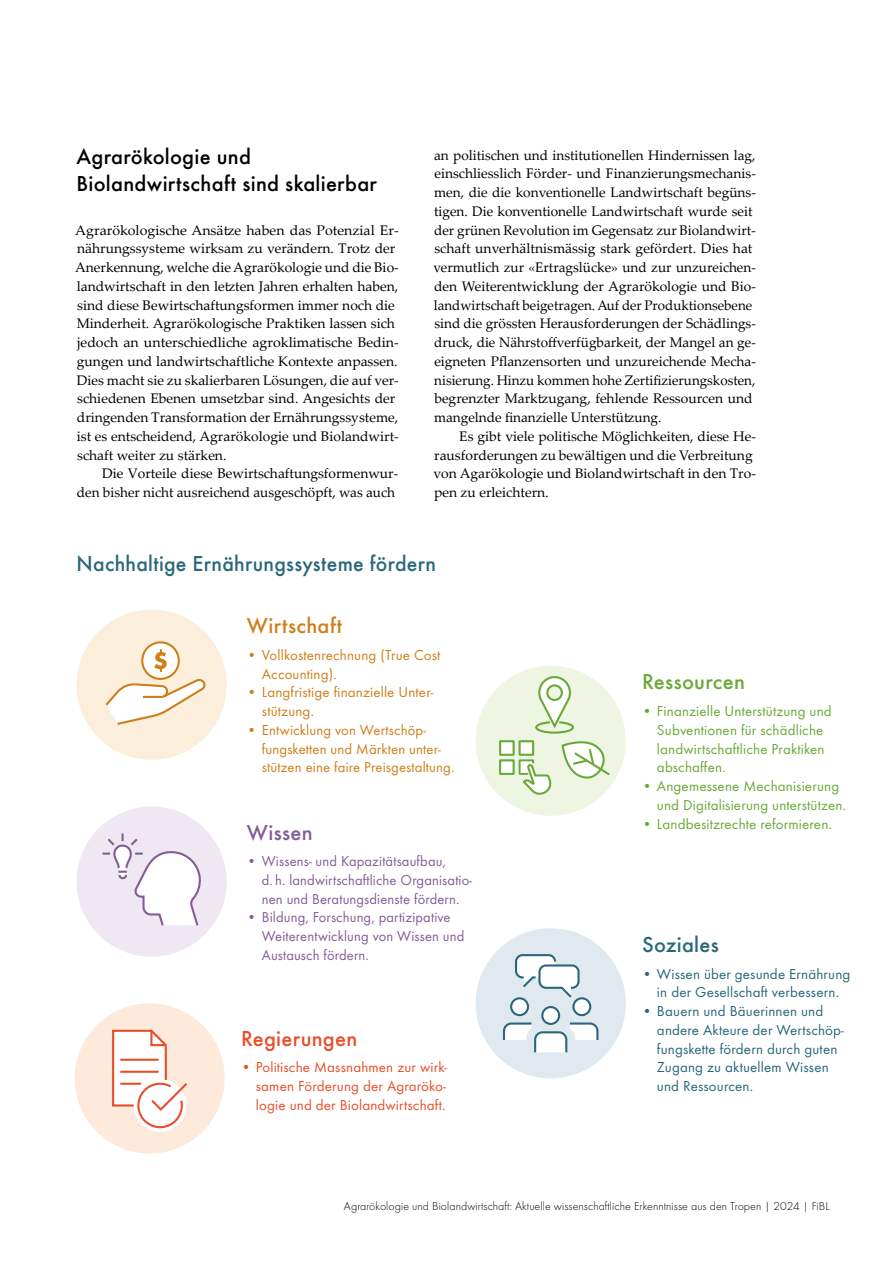
<style>
.page{position:relative;width:893px;height:1263px;background:#fff}
.page>*{position:absolute;margin:0;border:0;box-sizing:border-box;transform-origin:0 0}
.t1{font:500 22.5px/27px "Function Pro";letter-spacing:.015em;color:#000}
.t2{font:500 22.5px "Function Pro";letter-spacing:.015em;color:#29677b}
.t3{font:500 22.5px "Function Pro";letter-spacing:.01em;color:#e84e2a}
.t4{font:500 22.5px "Function Pro";letter-spacing:.01em;color:#69a938}
.t5{font:500 22.5px "Function Pro";letter-spacing:.02em;color:#ce7f1a}
.t6{font:500 22.5px "Function Pro";letter-spacing:.015em;color:#845c97}
.t7{font:15px/18.8px "Function Pro";letter-spacing:.01em;color:#69a938}
.t8{font:15px/18.8px "Function Pro";letter-spacing:.01em;color:#845c97}
.t9{font:15px/18.8px "Function Pro";letter-spacing:.01em;color:#29677b;text-align:center}
.t10{font:15px/18.8px "Function Pro";letter-spacing:.01em;color:#ce7f1a}
.t11{font:15px/18.8px "Function Pro";letter-spacing:.01em;color:#e84e2a;text-align:justify}
.t12{font:13.8px/18.8px "Palatino Linotype";color:#000}
.t13{font:300 12px "Function Pro";letter-spacing:.005em;color:#000}
</style>
<div class="page">
<div style="left:77px;top:806px;width:150px;height:151px;background:#efe7f1;border-radius:50%"></div>
<svg style="left:102px;top:833px;width:99px;height:93px"></svg>
<div style="left:476px;top:666px;width:150px;height:150px;background:#eff5e3;border-radius:50%"></div>
<svg style="left:498px;top:675px;width:114px;height:122px"></svg>
<div style="left:476px;top:928px;width:150px;height:150px;background:#dfe9ef;border-radius:50%"></div>
<svg style="left:503px;top:954px;width:96px;height:99px"></svg>
<div style="left:75px;top:1003px;width:150px;height:150px;background:#feeadb;border-radius:50%"></div>
<svg style="left:112px;top:1029px;width:76px;height:103px"></svg>
<div style="left:77px;top:610px;width:150px;height:150px;background:#fbefdc;border-radius:50%"></div>
<svg style="left:105px;top:678px;width:101px;height:47px"></svg>
<svg style="left:142px;top:642px;width:37px;height:37px"></svg>
<div style="left:141px;top:641px;width:39px;height:39px;border:2px solid #ce7f1a;border-radius:50%"></div>
<svg style="left:154px;top:649px;width:13px;height:23px"></svg>
<h1 class="t1" style="left:77px;top:143px;width:302px">Agrarökologie und<br>Biolandwirtschaft sind skalierbar</h1>
<p class="t12" style="left:75px;top:220px;width:325px">Agrarökologische Ansätze haben das Potenzial Er&shy;nährungssysteme wirksam zu verändern. Trotz der Anerkennung, welche die Agrarökologie und die Bio&shy;landwirtschaft in den letzten Jahren erhalten haben, sind diese Bewirtschaftungsformen immer noch die Minderheit. Agrarökologische Praktiken lassen sich jedoch an unterschiedliche agroklimatische Bedin&shy;gungen und landwirtschaftliche Kontexte anpassen.<br>Dies macht sie zu skalierbaren Lösungen, die auf ver&shy;schiedenen Ebenen umsetzbar sind. Angesichts der dringenden Transformation der Ernährungssysteme, ist es entscheidend, Agrarökologie und Biolandwirt&shy;schaft weiter zu stärken.</p>
<p class="t12" style="left:77px;top:464px;width:323px;text-align:right">Die Vorteile diese Bewirtschaftungsformenwur&shy;den bisher nicht ausreichend ausgeschöpft, was auch</p>
<p class="t12" style="left:433px;top:145px;width:324px">an politischen und institutionellen Hindernissen lag, einschliesslich Förder- und Finanzierungsmechanis&shy;men, die die konventionelle Landwirtschaft begüns&shy;tigen. Die konventionelle Landwirtschaft wurde seit der grünen Revolution im Gegensatz zur Biolandwirt&shy;schaft unverhältnismässig stark gefördert. Dies hat vermutlich zur «Ertragslücke» und zur unzureichen&shy;den Weiterentwicklung der Agrarökologie und Bio&shy;landwirtschaft beigetragen. Auf der Produktionsebene sind die grössten Herausforderungen der Schädlings&shy;druck, die Nährstoffverfügbarkeit, der Mangel an ge&shy;eigneten Pflanzensorten und unzureichende Mecha&shy;nisierung. Hinzu kommen hohe Zertifizierungskosten, begrenzter Marktzugang, fehlende Ressourcen und mangelnde finanzielle Unterstützung.</p>
<p class="t12" style="left:433px;top:426px;width:324px;text-indent:26px">Es gibt viele politische Möglichkeiten, diese He&shy;rausforderungen zu bewältigen und die Verbreitung von Agarökologie und Biolandwirtschaft in den Tro&shy;pen zu erleichtern.</p>
<h1 class="t2" style="left:77px;top:550px;width:361px">Nachhaltige Ernährungssysteme fördern</h1>
<h1 class="t5" style="left:247px;top:612px;width:97px">Wirtschaft</h1>
<p class="t10" style="left:262px;top:645px;width:180px;text-indent:-15px">• Vollkostenrechnung (True Cost<br>Accounting).</p>
<p class="t10" style="left:262px;top:683px;width:173px;text-indent:-15px">• Langfristige finanzielle Unter&shy;stützung.</p>
<p class="t10" style="left:262px;top:720px;width:194px;text-indent:-15px">• Entwicklung von Wertschöp&shy;fungsketten und Märkten unter&shy;stützen eine faire Preisgestaltung.</p>
<h1 class="t6" style="left:247px;top:818px;width:67px">Wissen</h1>
<p class="t8" style="left:262px;top:852px;width:212px;text-indent:-15px">• Wissens- und Kapazitätsaufbau,<br>d. h. landwirtschaftliche Organisatio&shy;nen und Beratungsdienste fördern.</p>
<p class="t8" style="left:262px;top:908px;width:204px;text-indent:-15px">• Bildung, Forschung, partizipative<br>Weiterentwicklung von Wissen und<br>Austausch fördern.</p>
<h1 class="t3" style="left:241px;top:1025px;width:118px">Regierungen</h1>
<p class="t11" style="left:256px;top:1058px;width:193px;text-indent:-15px">• Politische Massnahmen zur wirk&shy;samen Förderung der Agraröko&shy;logie und der Biolandwirtschaft.</p>
<h1 class="t4" style="left:642px;top:668px;width:104px">Ressourcen</h1>
<p class="t7" style="left:657px;top:702px;width:176px;text-indent:-15px">• Finanzielle Unterstützung und<br>Subventionen für schädliche landwirtschaftliche Praktiken abschaffen.</p>
<p class="t7" style="left:657px;top:777px;width:191px;text-indent:-15px">• Angemessene Mechanisierung und Digitalisierung unterstützen.</p>
<p class="t7" style="left:642px;top:814px;width:191px">• Landbesitzrechte reformieren.</p>
<h1 class="t2" style="left:642px;top:931px;width:78px">Soziales</h1>
<p class="t9" style="left:642px;top:964px;width:210px">• Wissen über gesunde Ernährung in der Gesellschaft verbessern.</p>
<p class="t9" style="left:657px;top:1002px;width:189px;text-align:left;text-indent:-15px">• Bauern und Bäuerinnen und andere Akteure der Wertschöp&shy;fungskette fördern durch guten<br>Zugang zu aktuellem Wissen und Ressourcen.</p>
<p class="t13" style="left:344px;top:1199px;width:487px">Agrarökologie und Biolandwirtschaft: Aktuelle wissenschaftliche Erkenntnisse aus den Tropen | 2024 | FiBL</p>
</div>
